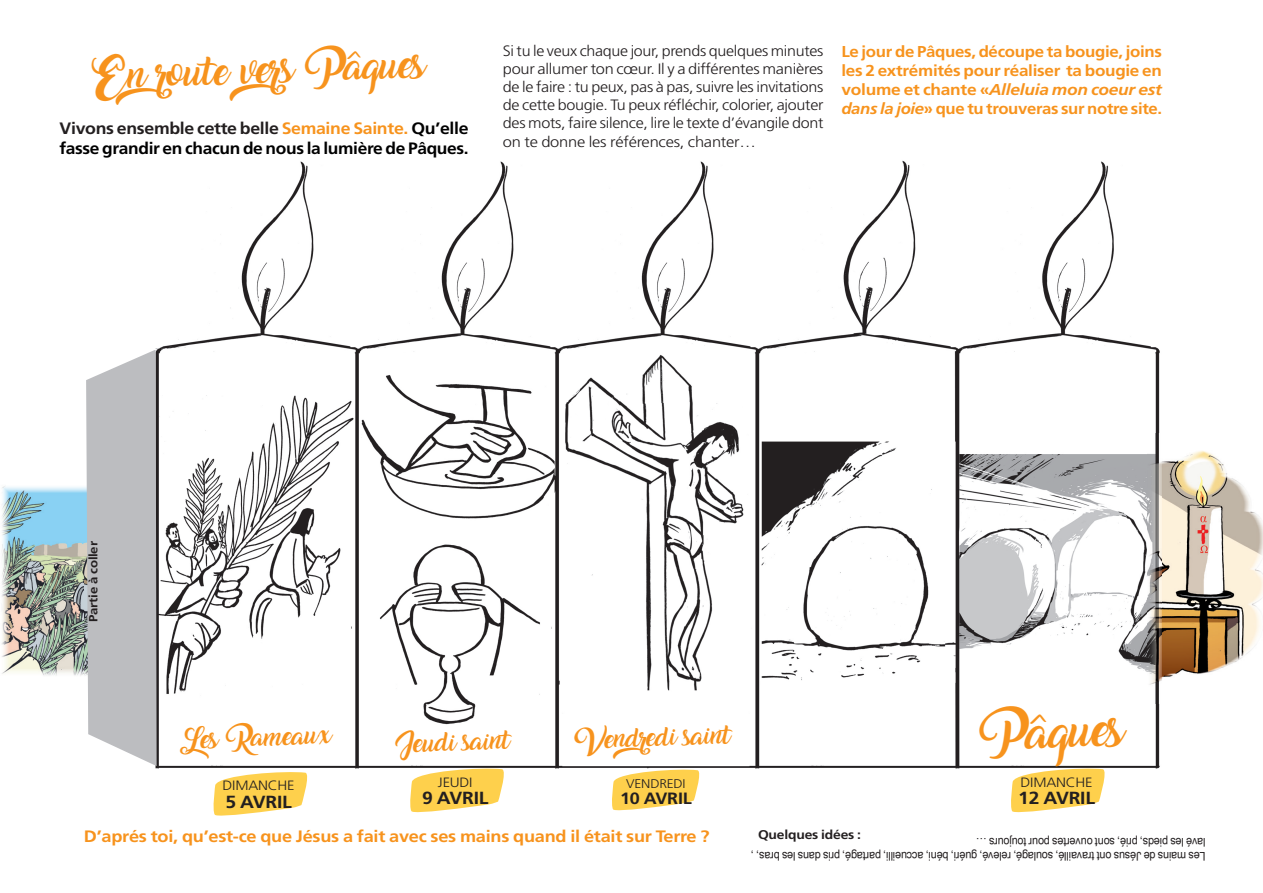
<style>
.page{position:relative;width:1263px;height:893px;background:#fff}
.page>*{position:absolute;margin:0;border:0;box-sizing:border-box;transform-origin:0 0}
.t1{font:30px "Amarillo";color:#f7931d;scale:1.1 1}
.t2{font:25.05px "Amarillo";color:#f7931d;scale:1.1 1}
.t3{font:700 17.55px "Frutiger";letter-spacing:-.015em;color:#231f20;scale:1.1 1}
.t4{font:700 16.5px/19.8px "Frutiger";letter-spacing:-.02em;color:#000001;scale:1.07 1}
.t5{font:700 16.5px "Frutiger";letter-spacing:-.015em;color:#f7931d;scale:1.1 1}
.t6{font:16.5px "Amarillo";color:#f7931d;scale:1.1 1}
.t7{font:700 16.35px "Frutiger";letter-spacing:-.015em;color:#231f20;scale:1.1 1}
.t8{font:700 15.75px/18.9px "Frutiger";letter-spacing:-.02em;color:#f7931d;text-align:justify;scale:1.07 1}
.t9{font:300 15px/18.1px "Frutiger";letter-spacing:-.015em;color:#231f20;text-align:justify;scale:1.07 1}
.t10{font:300 13.5px "Frutiger";letter-spacing:-.015em;color:#231f20;scale:1.1 1}
.t11{font:700 12.6px "Frutiger";letter-spacing:-.015em;color:#231f20;scale:1.1 1}
.t12{font:300 12.6px "Frutiger";letter-spacing:-.015em;color:#231f20;scale:1.1 1}
.t13{font:12px "Arial Narrow";letter-spacing:-.01em;color:#231f20;scale:1.1 1}
.t14{font:700 12px "Frutiger";letter-spacing:-.015em;color:#231f20;scale:1.1 1}
.s1{color:#231f20}
.s2{color:#f7931d}
.s3{font-style:italic}
</style>
<div class="page">
<img style="left:2px;top:486px;width:84px;height:190px">
<img style="left:155px;top:160px;width:1005px;height:609px">
<svg style="left:86px;top:348px;width:73px;height:418px;background:#bbbcbf"></svg>
<img style="left:1147px;top:433px;width:116px;height:271px">
<svg style="left:408px;top:767px;width:100px;height:46px"></svg>
<svg style="left:610px;top:768px;width:93px;height:43px"></svg>
<svg style="left:1009px;top:767px;width:99px;height:46px"></svg>
<svg style="left:213px;top:772px;width:95px;height:44px"></svg>
<h2 class="t2" style="left:88px;top:66px;width:308px;rotate:-2deg">En route vers Pâques</h2>
<p class="t4" style="left:60px;top:118px;width:384px"><span class="s1">Vivons ensemble cette belle</span> <span class="s2">Semaine Sainte.</span> Qu’elle fasse grandir en chacun de nous la lumière de Pâques.</p>
<p class="t9" style="left:503px;top:42px;width:301px">Si tu le veux chaque jour, prends quelques minutes pour allumer ton cœur. Il y a différentes manières de le faire : tu peux, pas à pas, suivre les invitations de cette bougie. Tu peux réfléchir, colorier, ajouter des mots, faire silence, lire le texte d’évangile dont on te donne les références, chanter…</p>
<p class="t8" style="left:841px;top:42px;width:301px">Le jour de Pâques, découpe ta bougie, joins les 2 extrémités pour réaliser ta bougie en volume et chante «<span class="s3">Alleluia mon coeur est dans la joie</span>» que tu trouveras sur notre site.</p>
<p class="t14" style="left:86px;top:622px;width:75px;rotate:-90deg">Partie à coller</p>
<p class="t6" style="left:180px;top:733px;width:139px;rotate:-2deg">Les Rameaux</p>
<p class="t10" style="left:223px;top:778px;width:67px">DIMANCHE</p>
<p class="t3" style="left:225px;top:791px;width:62px">5 AVRIL</p>
<p class="t6" style="left:395px;top:737px;width:106px;rotate:-2deg">Jeudi saint</p>
<p class="t10" style="left:438px;top:775px;width:33px">JEUDI</p>
<p class="t3" style="left:422px;top:788px;width:62px">9 AVRIL</p>
<p class="t6" style="left:573px;top:733px;width:144px;rotate:-2deg">Vendredi saint</p>
<p class="t12" style="left:626px;top:776px;width:56px">VENDREDI</p>
<p class="t7" style="left:620px;top:789px;width:67px">10 AVRIL</p>
<p class="t5" style="left:84px;top:827px;width:570px">D’aprés toi, qu’est-ce que Jésus a fait avec ses mains quand il était sur Terre ?</p>
<h1 class="t1" style="left:978px;top:722px;width:134px;rotate:-2deg">Pâques</h1>
<p class="t10" style="left:1020px;top:774px;width:67px">DIMANCHE</p>
<p class="t3" style="left:1018px;top:788px;width:71px">12 AVRIL</p>
<p class="t11" style="left:758px;top:827px;width:95px">Quelques idées :</p>
<p class="t13" style="left:1205px;top:849px;width:210px;rotate:-180deg">lavé les pieds, prié, sont ouvertes pour toujours …</p>
<p class="t13" style="left:1205px;top:863px;width:415px;rotate:-180deg">Les mains de Jésus ont travaillé, soulagé, relevé, guéri, béni, accueilli, partagé, pris dans les bras, ,</p>
</div>
